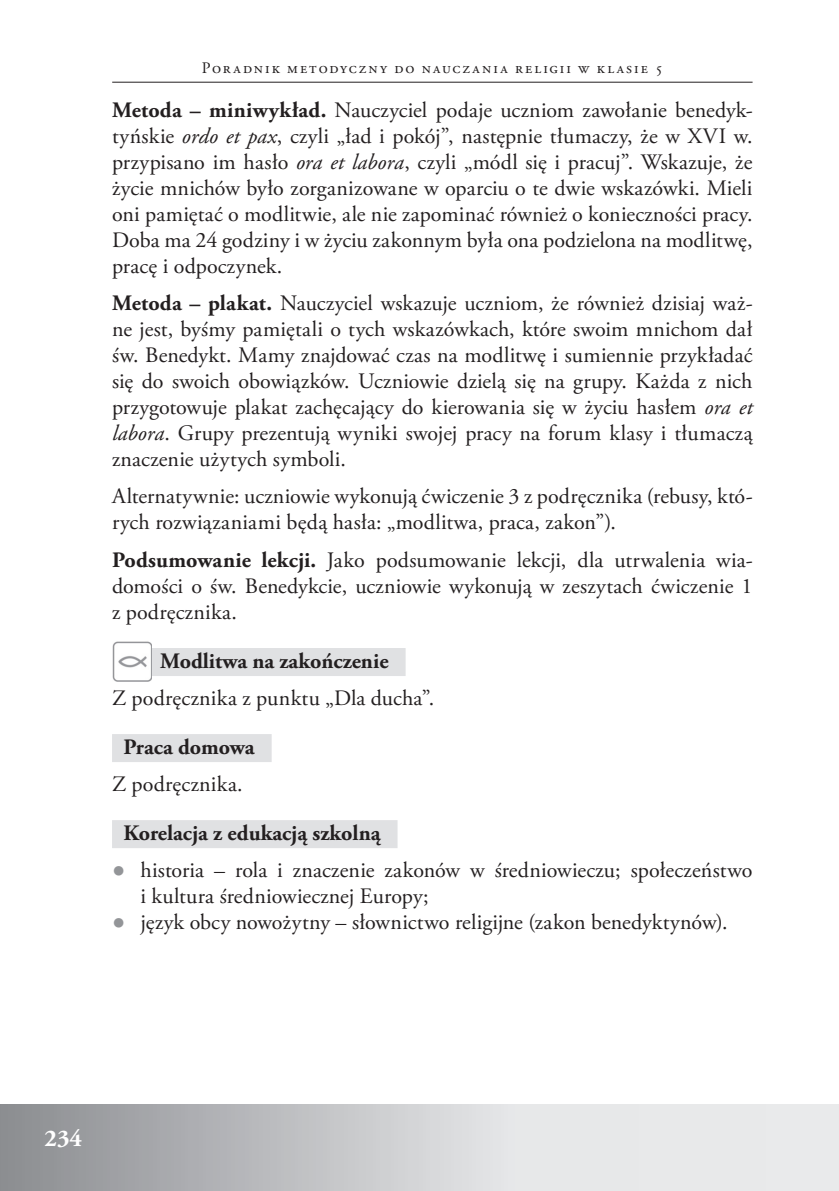
<style>
.page{position:relative;width:839px;height:1191px;background:#fff}
.page>*{position:absolute;margin:0;border:0;box-sizing:border-box;transform-origin:0 0}
.t1{font:700 24px "Adobe Garamond Pro";color:#fff}
.t2{font:22px/26px "Adobe Garamond Pro";letter-spacing:.005em;color:#231f20;text-align:justify}
.t3{font:700 22px "Adobe Garamond Pro";color:#231f20}
.t4{font:16px "Adobe Garamond Pro";letter-spacing:.125em;color:#231f20}
.s1{font-weight:700}
.s2{font-style:italic}
.s3{font-family:"Arial";color:#939598}
</style>
<div class="page">
<svg style="left:0;top:1104px;width:839px;height:86px;background:#caccce"></svg>
<hr style="left:112px;top:82px;width:641px;height:1px;background:#231f20">
<div style="left:149px;top:648px;width:257px;height:28px;background:#e0e1e3"></div>
<div style="left:112px;top:734px;width:160px;height:28px;background:#e0e1e3"></div>
<div style="left:112px;top:820px;width:286px;height:28px;background:#e0e1e3"></div>
<img style="left:112px;top:641px;width:39px;height:40px">
<svg style="left:49px;top:1154px;width:11px;height:36px"></svg>
<p class="t4" style="left:202px;top:58px;width:463px">Poradnik metodyczny do nauczania religii w klasie 5</p>
<p class="t2" style="left:112px;top:97px;width:642px"><span class="s1">Metoda – miniwykład.</span> Nauczyciel podaje uczniom zawołanie benedyk&shy;tyńskie <span class="s2">ordo et pax</span>, czyli „ład i pokój”, następnie tłumaczy, że w XVI w. przypisano im hasło <span class="s2">ora et labora</span>, czyli „módl się i pracuj”. Wskazuje, że życie mnichów było zorganizowane w oparciu o te dwie wskazówki. Mieli oni pamiętać o modlitwie, ale nie zapominać również o konieczności pracy.<br>Doba ma 24 godziny i w życiu zakonnym była ona podzielona na modlitwę, pracę i odpoczynek.</p>
<p class="t2" style="left:112px;top:291px;width:642px"><span class="s1">Metoda – plakat.</span> Nauczyciel wskazuje uczniom, że również dzisiaj waż&shy;ne jest, byśmy pamiętali o tych wskazówkach, które swoim mnichom dał św. Benedykt. Mamy znajdować czas na modlitwę i sumiennie przykładać się do swoich obowiązków. Uczniowie dzielą się na grupy. Każda z nich przygotowuje plakat zachęcający do kierowania się w życiu hasłem <span class="s2">ora et labora</span>. Grupy prezentują wyniki swojej pracy na forum klasy i tłumaczą znaczenie użytych symboli.</p>
<p class="t2" style="left:112px;top:484px;width:642px">Alternatywnie: uczniowie wykonują ćwiczenie 3 z podręcznika (rebusy, któ&shy;rych rozwiązaniami będą hasła: „modlitwa, praca, zakon”).</p>
<p class="t2" style="left:112px;top:547px;width:642px"><span class="s1">Podsumowanie lekcji.</span> Jako podsumowanie lekcji, dla utrwalenia wia&shy;domości o św. Benedykcie, uczniowie wykonują w zeszytach ćwiczenie 1 z podręcznika.</p>
<p class="t2" style="left:112px;top:642px;width:324px;line-height:37.4px;text-align:center"><span class="s1">Modlitwa na zakończenie<br></span>Z podręcznika z punktu „Dla ducha”.</p>
<p class="t2" style="left:112px;top:728px;width:144px;line-height:37.4px;text-align:center"><span class="s1">Praca domowa<br></span>Z podręcznika.</p>
<p class="t3" style="left:123px;top:820px;width:259px">Korelacja z edukacją szkolną</p>
<p class="t2" style="left:140px;top:857px;width:614px;text-indent:-28px"><span class="s3">●</span> historia – rola i znaczenie zakonów w średniowieczu; społeczeństwo i kultura średniowiecznej Europy;</p>
<p class="t2" style="left:112px;top:909px;width:617px"><span class="s3">●</span> język obcy nowożytny – słownictwo religijne (zakon benedyktynów).</p>
<p class="t1" style="left:45px;top:1124px;width:39px">234</p>
</div>
